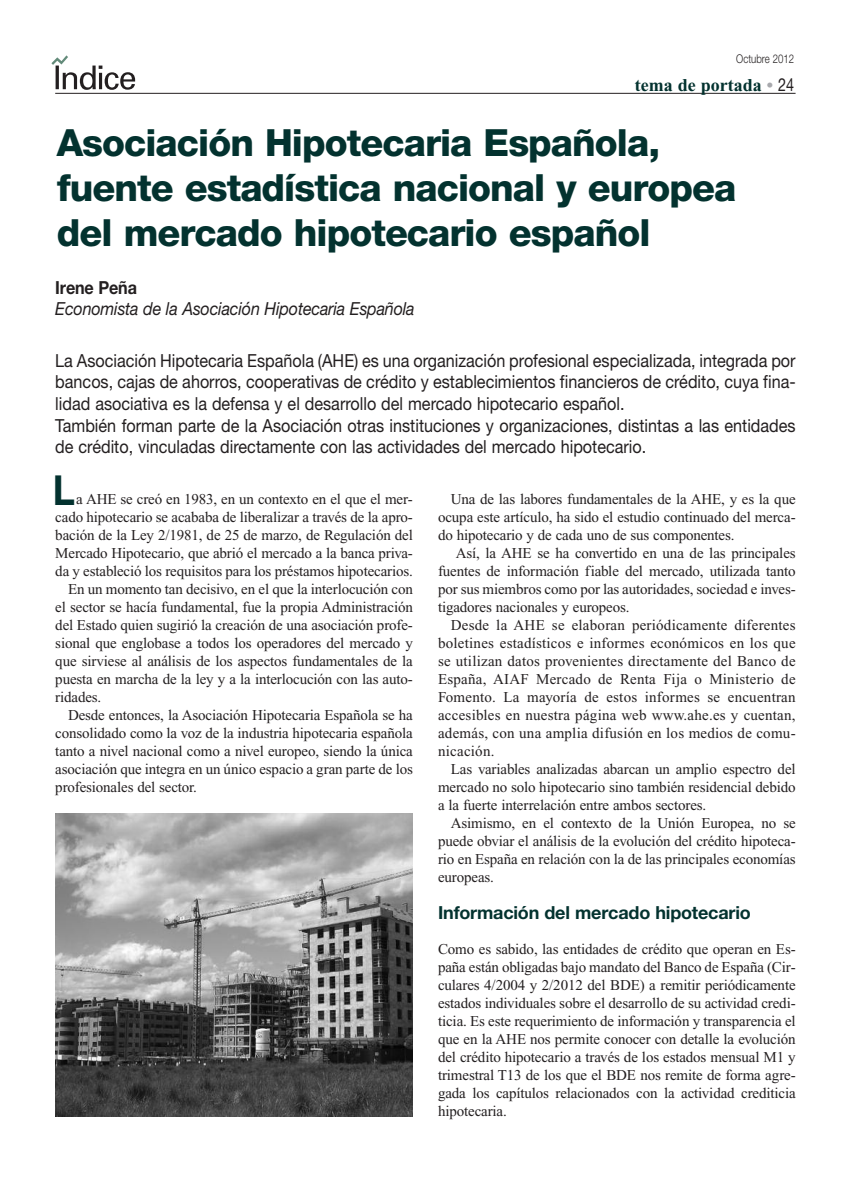
<style>
.page{position:relative;width:851px;height:1191px;background:#fff}
.page>*{position:absolute;margin:0;border:0;box-sizing:border-box;transform-origin:0 0}
.t1{font:700 41.4px "Helvetica Neue LT Std";color:#03322f;scale:.9 1}
.t2{font:800 37.5px/45px "Helvetica Neue LT Std";letter-spacing:-.025em;color:#03322f}
.t3{font:18px/21.6px "Helvetica Neue LT Std";color:#231f20;scale:.9 1}
.t4{font:italic 18px "Helvetica Neue LT Std";letter-spacing:-.01em;color:#231f20;scale:.9 1}
.t5{font:700 18px "Helvetica Neue LT Std";letter-spacing:-.01em;color:#03322f}
.t6{font:700 18px "Times New Roman";color:#03322f}
.t7{font:700 18px "Helvetica Neue LT Std";letter-spacing:-.01em;color:#231f20;scale:.9 1}
.t8{font:15px/18px "Times New Roman";letter-spacing:-.01em;color:#231f20;text-align:justify}
.t9{font:300 12px "Helvetica Neue LT Std";color:#231f20;scale:.8 1}
.s1{color:#a8a9ad}
.s2{font-family:"Helvetica Neue LT Std";font-weight:400;color:#231f20}
</style>
<div class="page">
<hr style="left:55px;top:93px;width:740px;height:1px;background:#231f20">
<svg style="left:51px;top:55px;width:84px;height:35px"></svg>
<img style="left:55px;top:813px;width:358px;height:303px">
<p class="t9" style="left:736px;top:54px;width:74px">Octubre 2012</p>
<p class="t6" style="left:634px;top:79px;width:161px">tema de portada <span class="s1">•</span> <span class="s2">24</span></p>
<h2 class="t2" style="left:57px;top:123px;width:681px">Asociación Hipotecaria Española, fuente estadística nacional y europea del mercado hipotecario español</h2>
<p class="t7" style="left:55px;top:281px;width:92px">Irene Peña</p>
<p class="t4" style="left:55px;top:302px;width:401px">Economista de la Asociación Hipotecaria Española</p>
<p class="t3" style="left:55px;top:351px;width:824px">La Asociación Hipotecaria Española (AHE) es una organización profesional especializada, integrada por bancos, cajas de ahorros, cooperativas de crédito y establecimientos financieros de crédito, cuya fina&shy;lidad asociativa es la defensa y el desarrollo del mercado hipotecario español.<br>También forman parte de la Asociación otras instituciones y organizaciones, distintas a las entidades de crédito, vinculadas directamente con las actividades del mercado hipotecario.</p>
<p class="t8" style="left:438px;top:491px;width:359px;text-indent:13px">Una de las labores fundamentales de la AHE, y es la que ocupa este artículo, ha sido el estudio continuado del merca&shy;do hipotecario y de cada uno de sus componentes.</p>
<p class="t8" style="left:438px;top:545px;width:359px;text-indent:18px">Así, la AHE se ha convertido en una de las principales fuentes de información fiable del mercado, utilizada tanto por sus miembros como por las autoridades, sociedad e inves&shy;tigadores nacionales y europeos.</p>
<p class="t8" style="left:438px;top:617px;width:359px;text-indent:13px">Desde la AHE se elaboran periódicamente diferentes boletines estadísticos e informes económicos en los que se utilizan datos provenientes directamente del Banco de España, AIAF Mercado de Renta Fija o Ministerio de Fomento. La mayoría de estos informes se encuentran accesibles en nuestra página web www.ahe.es y cuentan, además, con una amplia difusión en los medios de comu&shy;nicación.</p>
<p class="t8" style="left:438px;top:761px;width:359px;text-indent:13px">Las variables analizadas abarcan un amplio espectro del mercado no solo hipotecario sino también residencial debido a la fuerte interrelación entre ambos sectores.</p>
<p class="t8" style="left:438px;top:815px;width:359px;text-indent:13px">Asimismo, en el contexto de la Unión Europea, no se puede obviar el análisis de la evolución del crédito hipoteca&shy;rio en España en relación con la de las principales economías europeas.</p>
<p class="t5" style="left:438px;top:906px;width:314px">Información del mercado hipotecario</p>
<p class="t8" style="left:438px;top:941px;width:359px">Como es sabido, las entidades de crédito que operan en Es&shy;paña están obligadas bajo mandato del Banco de España (Cir&shy;culares 4/2004 y 2/2012 del BDE) a remitir periódicamente estados individuales sobre el desarrollo de su actividad credi&shy;ticia. Es este requerimiento de información y transparencia el que en la AHE nos permite conocer con detalle la evolución del crédito hipotecario a través de los estados mensual M1 y trimestral T13 de los que el BDE nos remite de forma agre&shy;gada los capítulos relacionados con la actividad crediticia hipotecaria.</p>
<h1 class="t1" style="left:53px;top:475px;width:26px">L</h1>
<p class="t8" style="left:76px;top:491px;width:338px">a AHE se creó en 1983, en un contexto en el que el mer-</p>
<p class="t8" style="left:55px;top:509px;width:359px">cado hipotecario se acababa de liberalizar a través de la apro-</p>
<p class="t8" style="left:55px;top:527px;width:359px">bación de la Ley 2/1981, de 25 de marzo, de Regulación del</p>
<p class="t8" style="left:55px;top:545px;width:359px">Mercado Hipotecario, que abrió el mercado a la banca priva-</p>
<p class="t8" style="left:55px;top:563px;width:359px">da y estableció los requisitos para los préstamos hipotecarios.</p>
<p class="t8" style="left:68px;top:581px;width:346px">En un momento tan decisivo, en el que la interlocución con</p>
<p class="t8" style="left:55px;top:599px;width:359px">el sector se hacía fundamental, fue la propia Administración</p>
<p class="t8" style="left:55px;top:617px;width:359px">del Estado quien sugirió la creación de una asociación profe-</p>
<p class="t8" style="left:55px;top:635px;width:359px">sional que englobase a todos los operadores del mercado y</p>
<p class="t8" style="left:55px;top:653px;width:359px">que sirviese al análisis de los aspectos fundamentales de la</p>
<p class="t8" style="left:55px;top:671px;width:359px">puesta en marcha de la ley y a la interlocución con las auto-</p>
<p class="t8" style="left:55px;top:689px;width:48px">ridades.</p>
<p class="t8" style="left:68px;top:707px;width:346px">Desde entonces, la Asociación Hipotecaria Española se ha</p>
<p class="t8" style="left:55px;top:725px;width:359px">consolidado como la voz de la industria hipotecaria española</p>
<p class="t8" style="left:55px;top:743px;width:359px">tanto a nivel nacional como a nivel europeo, siendo la única</p>
<p class="t8" style="left:55px;top:761px;width:359px">asociación que integra en un único espacio a gran parte de los</p>
<p class="t8" style="left:55px;top:779px;width:143px">profesionales del sector.</p>
</div>
